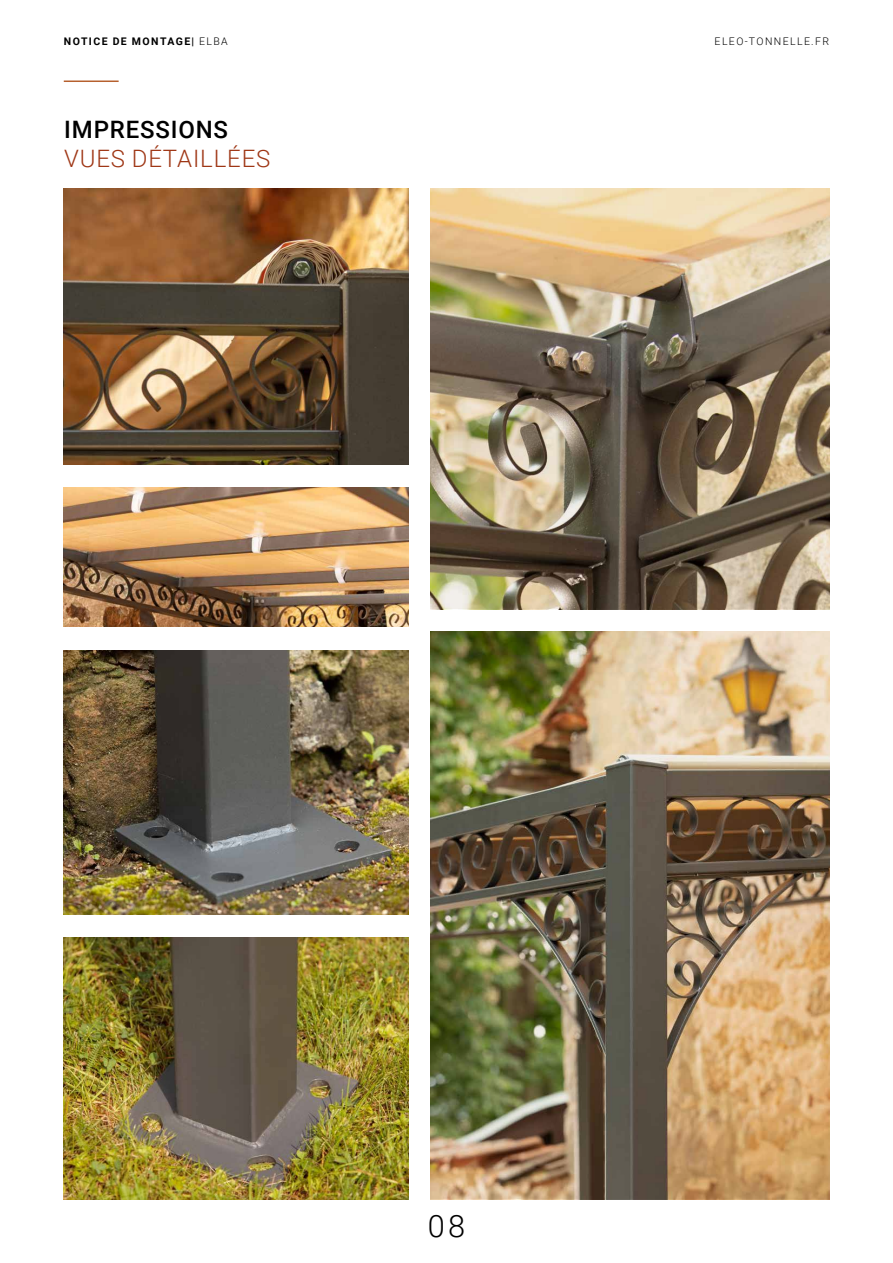
<style>
.page{position:relative;width:893px;height:1263px;background:#fff}
.page>*{position:absolute;margin:0;border:0;box-sizing:border-box;transform-origin:0 0}
.t1{font:300 30.75px "Roboto";color:#000}
.t2{font:300 24px "Roboto";letter-spacing:.035em;color:#9f3716}
.t3{font:500 24px "Roboto";letter-spacing:.035em;color:#000}
.t4{font:700 10.5px "Roboto";letter-spacing:.135em;color:#000}
.t5{font:300 10.5px "Roboto";letter-spacing:.135em;color:#000}
.s1{font-weight:300}
</style>
<div class="page">
<hr style="left:64px;top:80px;width:55px;height:2px;background:#b6602e">
<img style="left:430px;top:188px;width:399px;height:421px">
<img style="left:430px;top:631px;width:399px;height:568px">
<img style="left:64px;top:188px;width:344px;height:276px">
<img style="left:64px;top:938px;width:344px;height:261px">
<img style="left:64px;top:488px;width:344px;height:139px">
<img style="left:64px;top:650px;width:344px;height:264px">
<p class="t4" style="left:64px;top:34px;width:165px">NOTICE DE MONTAGE| <span class="s1">ELBA</span></p>
<p class="t5" style="left:715px;top:34px;width:116px">ELEO-TONNELLE.FR</p>
<h2 class="t3" style="left:64px;top:113px;width:165px">IMPRESSIONS</h2>
<h2 class="t2" style="left:64px;top:142px;width:208px">VUES DÉTAILLÉES</h2>
<h1 class="t1" style="left:428px;top:1205px;width:39px">08</h1>
</div>
